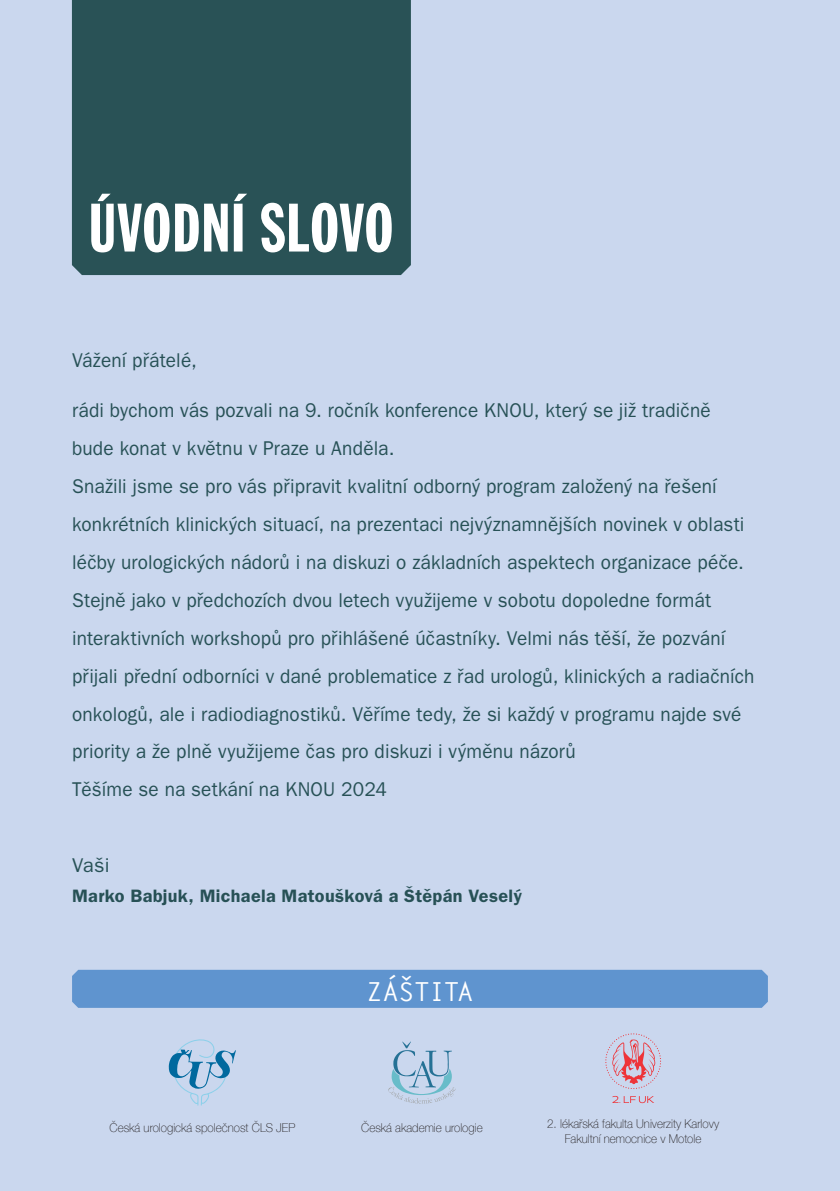
<style>
.page{position:relative;width:840px;height:1191px;background:#fff}
.page>*{position:absolute;margin:0;border:0;box-sizing:border-box;transform-origin:0 0}
.t1{font:67.2px "Franklin Gothic CE Extra Cond";letter-spacing:.01em;color:#fff}
.t2{font:700 26.2px "Monospaced CE";letter-spacing:-.015em;color:#fff}
.t3{font:20px/38px "Franklin Gothic CE";letter-spacing:.01em;color:#275156;scale:.95 1}
.t4{font:20px "Franklin Gothic CE";letter-spacing:.01em;color:#275156}
.t5{font:600 18px "Franklin Gothic CE";letter-spacing:.02em;color:#275156}
.t6{font:100 12.2px/14.6px "Helvetica Neue";color:#231f20;text-align:center;scale:.95 1}
</style>
<div class="page">
<div style="left:0;top:0;width:839px;height:1191px;background:#cad7ee"></div>
<svg style="left:169px;top:1039px;width:67px;height:66px"></svg>
<img style="left:391px;top:1070px;width:2px;height:12px">
<img style="left:388px;top:1087px;width:67px;height:8px">
<img style="left:393px;top:1041px;width:58px;height:46px">
<svg style="left:605px;top:1033px;width:55px;height:56px"></svg>
<svg style="left:612px;top:1096px;width:41px;height:7px"></svg>
<div style="left:72px;top:0;width:338px;height:275px;background:#295256"></div>
<div style="left:72px;top:969px;width:695px;height:38px;background:#5f94cf"></div>
<h1 class="t1" style="left:89px;top:204px;width:306px">ÚVODNÍ SLOVO</h1>
<p class="t3" style="left:72px;top:343px;width:133px">Vážení přátelé,</p>
<p class="t3" style="left:72px;top:393px;width:719px">rádi bychom vás pozvali na 9. ročník konference KNOU, který se již tradičně bude konat v květnu v Praze u Anděla.<br>Snažili jsme se pro vás připravit kvalitní odborný program založený na řešení konkrétních klinických situací, na prezentaci nejvýznamnějších novinek v oblasti léčby urologických nádorů i na diskuzi o základních aspektech organizace péče.<br>Stejně jako v předchozích dvou letech využijeme v sobotu dopoledne formát interaktivních workshopů pro přihlášené účastníky. Velmi nás těší, že pozvání přijali přední odborníci v dané problematice z řad urologů, klinických a radiačních onkologů, ale i radiodiagnostiků. Věříme tedy, že si každý v programu najde své priority a že plně využijeme čas pro diskuzi i výměnu názorů<br>Těšíme se na setkání na KNOU 2024</p>
<p class="t4" style="left:72px;top:857px;width:39px">Vaši</p>
<p class="t5" style="left:72px;top:889px;width:451px">Marko Babjuk, Michaela Matoušková a Štěpán Veselý</p>
<h2 class="t2" style="left:366px;top:974px;width:108px">ZÁŠTITA</h2>
<p class="t6" style="left:109px;top:1119px;width:197px">Česká urologická společnost ČLS JEP</p>
<p class="t6" style="left:361px;top:1119px;width:129px">Česká akademie urologie</p>
<p class="t6" style="left:547px;top:1116px;width:182px">2. lékařská fakulta Univerzity Karlovy<br>Fakultní nemocnice v Motole</p>
</div>
